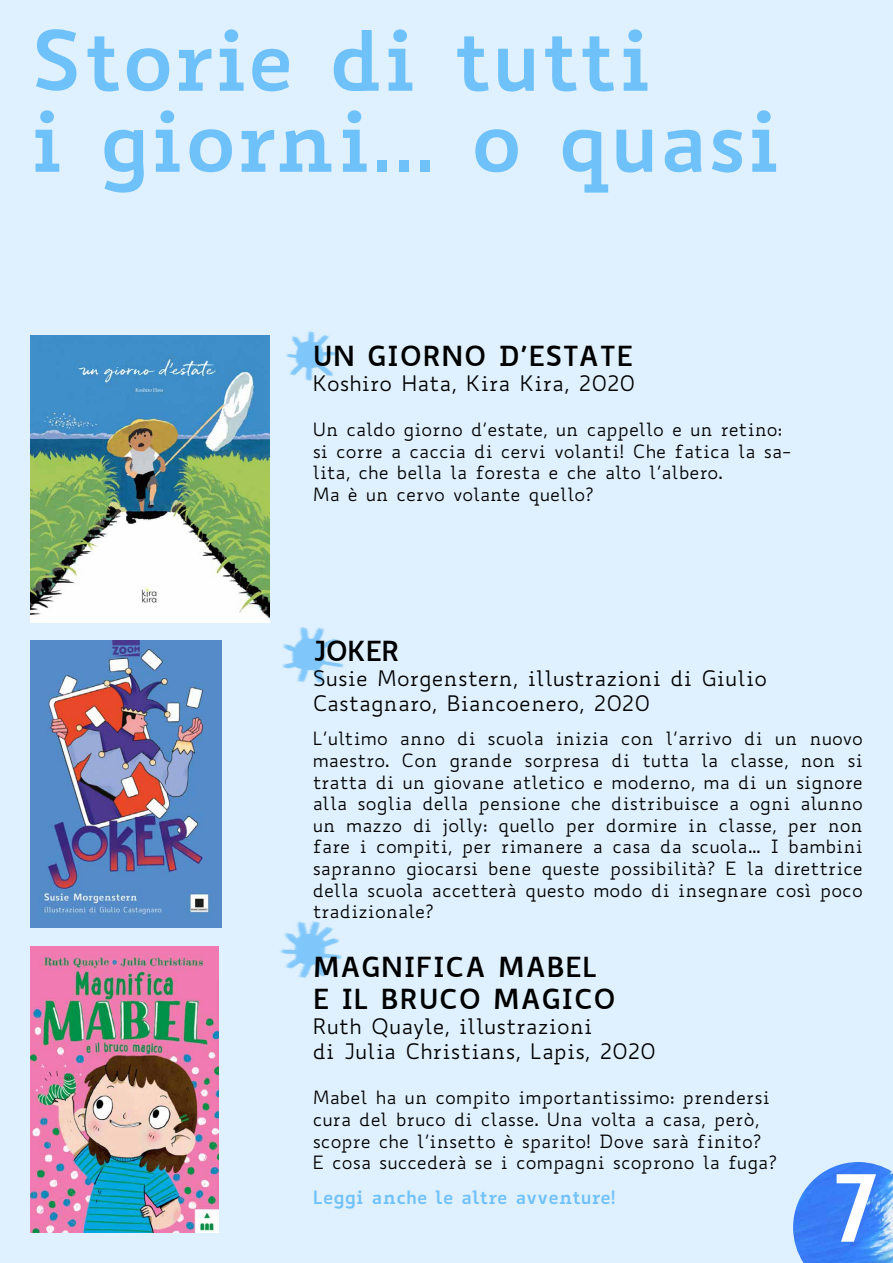
<style>
.page{position:relative;width:893px;height:1263px;background:#dff1fe}
.page>*{position:absolute;margin:0;border:0;box-sizing:border-box;transform-origin:0 0}
.t1{font:700 90px "Biancoenero";color:#fff}
.t2{font:700 81px/81px "Biancoenero";color:#6fc1fa}
.t3{font:700 27px/32.4px "Biancoenero";color:#000}
.t4{font:21px/25.2px "Biancoenero";color:#000}
.t5{font:18px/21.6px "Biancoenero";color:#000}
.t6{font:700 18px "Biancoenero";color:#6fc1fa}
</style>
<div class="page">
<img style="left:793px;top:1162px;width:100px;height:101px">
<img style="left:30px;top:335px;width:239px;height:287px">
<img style="left:30px;top:640px;width:191px;height:288px">
<img style="left:30px;top:946px;width:189px;height:287px">
<h2 class="t2" style="left:30px;top:10px;width:753px">Storie di tutti<br>i giorni... o quasi</h2>
<h3 class="t3" style="left:313px;top:337px;width:322px">UN GIORNO D’ESTATE</h3>
<p class="t4" style="left:313px;top:371px;width:324px">Koshiro Hata, Kira Kira, 2020</p>
<p class="t5" style="left:313px;top:419px;width:480px">Un caldo giorno d’estate, un cappello e un retino: si corre a caccia di cervi volanti! Che fatica la sa&shy;lita, che bella la foresta e che alto l’albero.<br>Ma è un cervo volante quello?</p>
<h3 class="t3" style="left:313px;top:631px;width:89px">JOKER</h3>
<p class="t4" style="left:313px;top:665px;width:456px">Susie Morgenstern, illustrazioni di Giulio<br>Castagnaro, Biancoenero, 2020</p>
<p class="t5" style="left:313px;top:728px;width:552px;text-align:justify">L’ultimo anno di scuola inizia con l’arrivo di un nuovo maestro. Con grande sorpresa di tutta la classe, non si tratta di un giovane atletico e moderno, ma di un signore alla soglia della pensione che distribuisce a ogni alunno un mazzo di jolly: quello per dormire in classe, per non fare i compiti, per rimanere a casa da scuola… I bambini sapranno giocarsi bene queste possibilità? E la direttrice della scuola accetterà questo modo di insegnare così poco tradizionale?</p>
<h3 class="t3" style="left:313px;top:947px;width:305px">MAGNIFICA MABEL<br>E IL BRUCO MAGICO</h3>
<p class="t4" style="left:313px;top:1014px;width:345px">Ruth Quayle, illustrazioni<br>di Julia Christians, Lapis, 2020</p>
<p class="t5" style="left:313px;top:1087px;width:466px">Mabel ha un compito importantissimo: prendersi cura del bruco di classe. Una volta a casa, però, scopre che l’insetto è sparito! Dove sarà finito?<br>E cosa succederà se i compagni scoprono la fuga?</p>
<p class="t6" style="left:313px;top:1181px;width:304px">Leggi anche le altre avventure!</p>
<h1 class="t1" style="left:830px;top:1130px;width:54px">7</h1>
</div>
